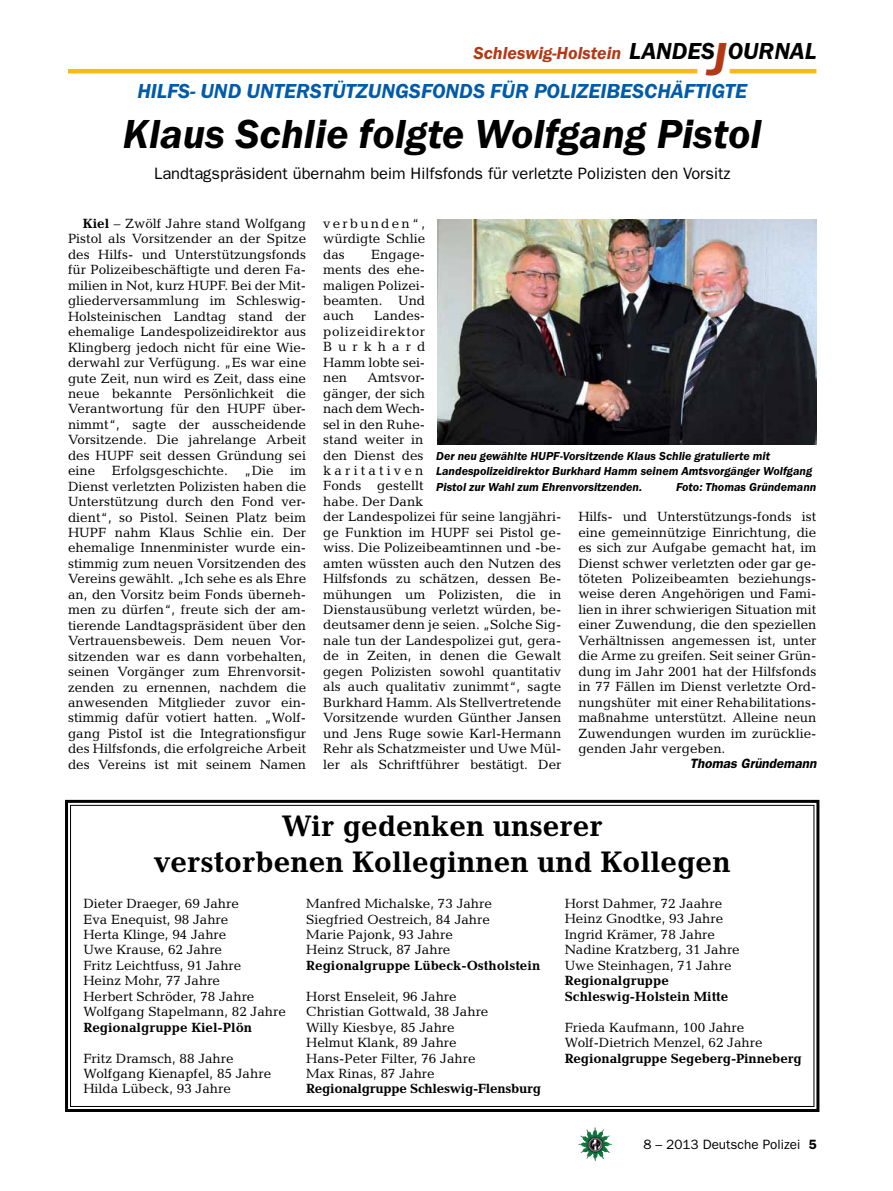
<style>
.page{position:relative;width:893px;height:1191px;background:#fff}
.page>*{position:absolute;margin:0;border:0;box-sizing:border-box;transform-origin:0 0}
.t1{font:italic 600 42px "Franklin Gothic Itc T";color:#000}
.t2{font:700 30px/36px "Candida";color:#000;text-align:center}
.t3{font:italic 600 24px "Franklin Gothic Itc T";color:#000}
.t4{font:italic 600 21px "Franklin Gothic Itc T";color:#005baa}
.t5{font:italic 600 18px "Franklin Gothic Itc T";color:#b33916}
.t6{font:16.5px "Franklin Gothic";color:#000}
.t7{font:13.5px/15.5px "Candida";color:#000}
.t8{font:700 13.5px/15.5px "Candida";color:#000}
.t9{font:700 13.5px "Candida";letter-spacing:-.02em;color:#000}
.t10{font:13.5px "Franklin Gothic";color:#000}
.t11{font:italic 600 13.5px "Franklin Gothic";color:#000}
.t12{font:italic 600 12px/15.5px "Franklin Gothic Itc T";color:#000}
.s1{font-size:48px;color:#b33916}
.s2{font-weight:700}
.s3{font-weight:600}
</style>
<div class="page">
<img style="left:578px;top:1127px;width:17px;height:25px">
<hr style="left:730px;top:69px;width:86px;height:4px;background:#fdb913">
<hr style="left:68px;top:69px;width:629px;height:4px;background:#fdb913">
<svg style="left:65px;top:799px;width:755px;height:313px"></svg>
<img style="left:438px;top:219px;width:378px;height:225px">
<h3 class="t5" style="left:473px;top:42px;width:149px">Schleswig-Holstein</h3>
<h3 class="t3" style="left:629px;top:37px;width:189px">LANDES<span class="s1">J</span>OURNAL</h3>
<h3 class="t4" style="left:137px;top:79px;width:25px">Hilfs</h3>
<h3 class="t4" style="left:190px;top:79px;width:25px">- und</h3>
<h3 class="t4" style="left:247px;top:79px;width:27px">Unterst</h3>
<h3 class="t4" style="left:332px;top:79px;width:50px">ützungsfonds</h3>
<h3 class="t4" style="left:490px;top:79px;width:144px">für Polizeibesch</h3>
<h3 class="t4" style="left:671px;top:79px;width:25px">äftigte</h3>
<h1 class="t1" style="left:123px;top:109px;width:640px">Klaus Schlie folgte Wolfgang Pistol</h1>
<p class="t6" style="left:154px;top:164px;width:578px">Landtagspräsident übernahm beim Hilfsfonds für verletzte Polizisten den Vorsitz</p>
<p class="t7" style="left:68px;top:216px;width:240px;text-align:justify;text-indent:15px"><span class="s2">Kiel</span> – Zwölf Jahre stand Wolfgang Pistol als Vorsitzender an der Spitze des Hilfs- und Unterstützungsfonds für Polizeibeschäftigte und deren Fa&shy;milien in Not, kurz HUPF. Bei der Mit&shy;gliederversammlung im Schleswig-Holsteinischen Landtag stand der ehemalige Landespolizeidirektor aus Klingberg jedoch nicht für eine Wie&shy;derwahl zur Verfügung. „Es war eine gute Zeit, nun wird es Zeit, dass eine neue bekannte Persönlichkeit die Verantwortung für den HUPF über&shy;nimmt“, sagte der ausscheidende Vorsitzende. Die jahrelange Arbeit des HUPF seit dessen Gründung sei eine Erfolgsgeschichte. „Die im Dienst verletzten Polizisten haben die Unterstützung durch den Fond ver&shy;dient“, so Pistol. Seinen Platz beim HUPF nahm Klaus Schlie ein. Der ehemalige Innenminister wurde ein&shy;stimmig zum neuen Vorsitzenden des Vereins gewählt. „Ich sehe es als Ehre an, den Vorsitz beim Fonds überneh&shy;men zu dürfen“, freute sich der am&shy;tierende Landtagspräsident über den Vertrauensbeweis. Dem neuen Vor&shy;sitzenden war es dann vorbehalten, seinen Vorgänger zum Ehrenvorsit&shy;zenden zu ernennen, nachdem die anwesenden Mitglieder zuvor ein&shy;stimmig dafür votiert hatten. „Wolf&shy;gang PistoI ist die Integrationsfigur des Hilfsfonds, die erfolgreiche Arbeit des Vereins ist mit seinem Namen</p>
<p class="t7" style="left:323px;top:215px;width:104px;text-align:justify">verbunden“, würdigte Schlie das</p>
<p class="t7" style="left:323px;top:246px;width:104px;text-align:justify;text-indent:48px">Engage&shy;ments des ehe&shy;maligen Polizei&shy;beamten. Und auch</p>
<p class="t7" style="left:323px;top:308px;width:104px;text-align:justify;text-indent:51px">Landes&shy;polizeidirektor Burkhard Hamm lobte sei&shy;nen</p>
<p class="t7" style="left:323px;top:370px;width:240px;text-indent:44px">Amtsvor-<br>gänger, der sich<br>nach dem Wech-<br>sel in den Ruhe-<br>stand weiter in<br>den Dienst des<br>karitativen<br>Fonds gestellt<br>habe. Der Dank<br>der Landespolizei für seine langjähri&shy;ge Funktion im HUPF sei Pistol ge&shy;wiss. Die Polizeibeamtinnen und -be&shy;amten wüssten auch den Nutzen des<br>Hilfsfonds zu schätzen, dessen Be&shy;mühungen um Polizisten, die in<br>Dienstausübung verletzt würden, be&shy;deutsamer denn je seien. „Solche Sig&shy;nale tun der Landespolizei gut, gera&shy;de in Zeiten, in denen die Gewalt gegen Polizisten sowohl quantitativ als auch qualitativ zunimmt“, sagte<br>Burkhard Hamm. Als Stellvertretende<br>Vorsitzende wurden Günther Jansen und Jens Ruge sowie Karl-Hermann<br>Rehr als Schatzmeister und Uwe Mül&shy;ler als Schriftführer bestätigt. Der</p>
<p class="t12" style="left:436px;top:448px;width:377px">Der neu gewählte HUPF-Vorsitzende Klaus Schlie gratulierte mit<br>Landespolizeidirektor Burkhard Hamm seinem Amtsvorgänger Wolfgang<br>Pistol zur Wahl zum Ehrenvorsitzenden.</p>
<p class="t12" style="left:676px;top:479px;width:142px">Foto: Thomas Gründemann</p>
<p class="t7" style="left:578px;top:509px;width:240px;text-align:justify">Hilfs- und Unterstützungs-fonds ist eine gemeinnützige Einrichtung, die es sich zur Aufgabe gemacht hat, im Dienst schwer verletzten oder gar ge&shy;töteten Polizeibeamten beziehungs&shy;weise deren Angehörigen und Fami&shy;lien in ihrer schwierigen Situation mit einer Zuwendung, die den speziellen Verhältnissen angemessen ist, unter die Arme zu greifen. Seit seiner Grün&shy;dung im Jahr 2001 hat der Hilfsfonds in 77 Fällen im Dienst verletzte Ord&shy;nungshüter mit einer Rehabilitations&shy;maßnahme unterstützt. Alleine neun Zuwendungen wurden im zurücklie&shy;genden Jahr vergeben.</p>
<p class="t11" style="left:690px;top:756px;width:128px">Thomas Gründemann</p>
<h2 class="t2" style="left:154px;top:807px;width:578px">Wir gedenken unserer<br>verstorbenen Kolleginnen und Kollegen</h2>
<p class="t7" style="left:306px;top:895px;width:187px">Manfred Michalske, 73 Jahre<br>Siegfried Oestreich, 84 Jahre<br>Marie Pajonk, 93 Jahre<br>Heinz Struck, 87 Jahre</p>
<p class="t8" style="left:306px;top:957px;width:236px">Regionalgruppe Lübeck-Ostholstein</p>
<p class="t7" style="left:306px;top:988px;width:184px">Horst Enseleit, 96 Jahre<br>Christian Gottwald, 38 Jahre<br>Willy Kiesbye, 85 Jahre<br>Helmut Klank, 89 Jahre<br>Hans-Peter Filter, 76 Jahre<br>Max Rinas, 87 Jahre</p>
<p class="t9" style="left:306px;top:1081px;width:236px">Regionalgruppe Schleswig-Flensburg</p>
<p class="t7" style="left:565px;top:895px;width:177px">Horst Dahmer, 72 Jaahre<br>Heinz Gnodtke, 93 Jahre<br>Ingrid Krämer, 78 Jahre<br>Nadine Kratzberg, 31 Jahre<br>Uwe Steinhagen, 71 Jahre</p>
<p class="t8" style="left:565px;top:973px;width:165px">Regionalgruppe<br>Schleswig-Holstein Mitte</p>
<p class="t7" style="left:565px;top:1019px;width:199px">Frieda Kaufmann, 100 Jahre<br>Wolf-Dietrich Menzel, 62 Jahre</p>
<p class="t8" style="left:565px;top:1050px;width:238px">Regionalgruppe Segeberg-Pinneberg</p>
<p class="t7" style="left:83px;top:895px;width:204px">Dieter Draeger, 69 Jahre<br>Eva Enequist, 98 Jahre<br>Herta Klinge, 94 Jahre<br>Uwe Krause, 62 Jahre<br>Fritz Leichtfuss, 91 Jahre<br>Heinz Mohr, 77 Jahre<br>Herbert Schröder, 78 Jahre<br>Wolfgang Stapelmann, 82 Jahre</p>
<p class="t8" style="left:83px;top:1019px;width:170px">Regionalgruppe Kiel-Plön</p>
<p class="t7" style="left:83px;top:1050px;width:189px">Fritz Dramsch, 88 Jahre<br>Wolfgang Kienapfel, 85 Jahre<br>Hilda Lübeck, 93 Jahre</p>
<p class="t10" style="left:643px;top:1136px;width:175px">8 – 2013 Deutsche Polizei <span class="s3">5</span></p>
</div>
